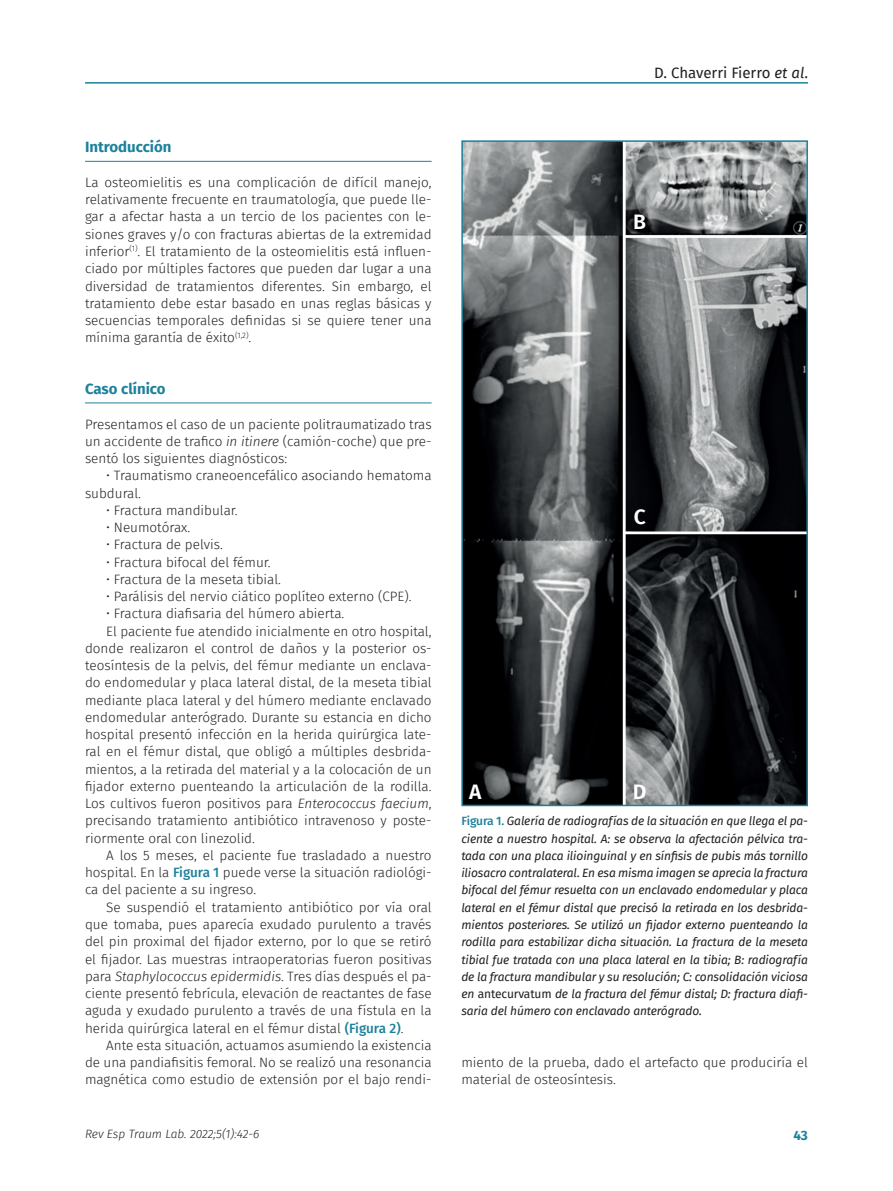
<style>
.page{position:relative;width:893px;height:1191px;background:#fff}
.page>*{position:absolute;margin:0;border:0;box-sizing:border-box;transform-origin:0 0}
.Letra_figura{font:600 21px "Fira Sans FS";color:#fff}
.Ladillo{font:700 15px "Fira Sans FS";color:#1d819c}
.t1{font:15px "Fira Sans FS";color:#231f20}
.Párrafo_general{font:13.5px/17.2px "Fira Sans Light FS";color:#231f20;text-align:justify}
.Primer_párrafo{font:13.5px/17.2px "Fira Sans Light FS";color:#231f20;text-align:justify}
.t2{font:700 13.5px "Fira Sans FS";color:#1d819c}
.Pie_de_foto{font:italic 12px/17.2px "Fira Sans FS";letter-spacing:-.01em;color:#231f20;text-align:justify}
.t3{font:italic 300 12px "Fira Sans FS";letter-spacing:-.005em;color:#231f20}
.s1{font-family:"Fira Sans FS";font-weight:300;font-style:italic}
.s2{font-family:"Fira Sans FS";font-weight:500;color:#1d819c}
.s3{font-style:italic}
.s4{font-weight:500;font-style:normal;color:#1d819c}
.s5{font-style:normal}
</style>
<div class="page">
<hr style="left:85px;top:82px;width:723px;height:2px;background:#1d819c">
<hr style="left:85px;top:161px;width:347px;height:1px;background:#1d819c">
<hr style="left:85px;top:402px;width:347px;height:1px;background:#1d819c">
<img style="left:464px;top:143px;width:341px;height:660px">
<div style="left:461px;top:140px;width:347px;height:666px;border:2px solid #1d819c"></div>
<p class="Ladillo" style="left:85px;top:136px;width:88px">Introducción</p>
<p class="Primer_párrafo" style="left:85px;top:174px;width:348px">La osteomielitis es una complicación de difícil manejo, relativamente frecuente en traumatología, que puede lle&shy;gar a afectar hasta a un tercio de los pacientes con le&shy;siones graves y/o con fracturas abiertas de la extremidad inferior<sup>(1)</sup>. El tratamiento de la osteomielitis está influen&shy;ciado por múltiples factores que pueden dar lugar a una diversidad de tratamientos diferentes. Sin embargo, el tratamiento debe estar basado en unas reglas básicas y secuencias temporales definidas si se quiere tener una mínima garantía de éxito<sup>(1,2)</sup>.</p>
<p class="Ladillo" style="left:85px;top:377px;width:82px">Caso clínico</p>
<p class="Primer_párrafo" style="left:85px;top:415px;width:348px">Presentamos el caso de un paciente politraumatizado tras un accidente de trafico <span class="s1">in itinere</span> (camión-coche) que pre&shy;sentó los siguientes diagnósticos:</p>
<p class="Párrafo_general" style="left:85px;top:467px;width:348px;text-indent:21px">• Traumatismo craneoencefálico asociando hematoma subdural.</p>
<p class="Párrafo_general" style="left:106px;top:501px;width:133px">• Fractura mandibular.</p>
<p class="Párrafo_general" style="left:106px;top:519px;width:85px">• Neumotórax.</p>
<p class="Párrafo_general" style="left:106px;top:536px;width:118px">• Fractura de pelvis.</p>
<p class="Párrafo_general" style="left:106px;top:553px;width:166px">• Fractura bifocal del fémur.</p>
<p class="Párrafo_general" style="left:106px;top:570px;width:176px">• Fractura de la meseta tibial.</p>
<p class="Párrafo_general" style="left:106px;top:588px;width:307px">• Parálisis del nervio ciático poplíteo externo (CPE).</p>
<p class="Párrafo_general" style="left:106px;top:605px;width:240px">• Fractura diafisaria del húmero abierta.</p>
<p class="Párrafo_general" style="left:85px;top:622px;width:348px;text-indent:21px">El paciente fue atendido inicialmente en otro hospital, donde realizaron el control de daños y la posterior os&shy;teosíntesis de la pelvis, del fémur mediante un enclava&shy;do endomedular y placa lateral distal, de la meseta tibial mediante placa lateral y del húmero mediante enclavado endomedular anterógrado. Durante su estancia en dicho hospital presentó infección en la herida quirúrgica late&shy;ral en el fémur distal, que obligó a múltiples desbrida&shy;mientos, a la retirada del material y a la colocación de un fijador externo puenteando la articulación de la rodilla.<br>Los cultivos fueron positivos para <span class="s1">Enterococcus faecium</span>, precisando tratamiento antibiótico intravenoso y poste&shy;riormente oral con linezolid.</p>
<p class="Párrafo_general" style="left:85px;top:846px;width:348px;text-indent:21px">A los 5 meses, el paciente fue trasladado a nuestro hospital. En la <span class="s2">Figura 1</span> puede verse la situación radiológi&shy;ca del paciente a su ingreso.</p>
<p class="Párrafo_general" style="left:85px;top:898px;width:348px;text-indent:21px">Se suspendió el tratamiento antibiótico por vía oral que tomaba, pues aparecía exudado purulento a través del pin proximal del fijador externo, por lo que se retiró el fijador. Las muestras intraoperatorias fueron positivas para <span class="s1">Staphylococcus epidermidis</span>. Tres días después el pa&shy;ciente presentó febrícula, elevación de reactantes de fase aguda y exudado purulento a través de una fístula en la herida quirúrgica lateral en el fémur distal <span class="s2">(Figura 2)</span>.</p>
<p class="Párrafo_general" style="left:85px;top:1036px;width:348px;text-indent:21px">Ante esta situación, actuamos asumiendo la existencia de una pandiafisitis femoral. No se realizó una resonancia magnética como estudio de extensión por el bajo rendi-</p>
<p class="t1" style="left:654px;top:62px;width:155px">D. Chaverri Fierro <span class="s3">et al</span>.</p>
<p class="Letra_figura" style="left:633px;top:206px;width:14px">B</p>
<p class="Letra_figura" style="left:634px;top:501px;width:13px">C</p>
<p class="Letra_figura" style="left:469px;top:776px;width:14px">A</p>
<p class="Letra_figura" style="left:633px;top:776px;width:15px">D</p>
<p class="Pie_de_foto" style="left:461px;top:812px;width:348px"><span class="s4">Figura 1.</span> Galería de radiografías de la situación en que llega el pa&shy;ciente a nuestro hospital. A: se observa la afectación pélvica tra&shy;tada con una placa ilioinguinal y en sínfisis de pubis más tornillo iliosacro contralateral. En esa misma imagen se aprecia la fractura bifocal del fémur resuelta con un enclavado endomedular y placa lateral en el fémur distal que precisó la retirada en los desbrida&shy;mientos posteriores. Se utilizó un fijador externo puenteando la rodilla para estabilizar dicha situación. La fractura de la meseta tibial fue tratada con una placa lateral en la tibia; B: radiografía de la fractura mandibular y su resolución; C: consolidación viciosa en <span class="s5">antecurvatum</span> de la fractura del fémur distal; D: fractura diafi&shy;saria del húmero con enclavado anterógrado.</p>
<p class="Párrafo_general" style="left:461px;top:1053px;width:348px">miento de la prueba, dado el artefacto que produciría el material de osteosíntesis.</p>
<p class="t3" style="left:85px;top:1125px;width:176px">Rev Esp Traum Lab. 2022;5(1):42-6</p>
<p class="t2" style="left:793px;top:1124px;width:16px">43</p>
</div>
